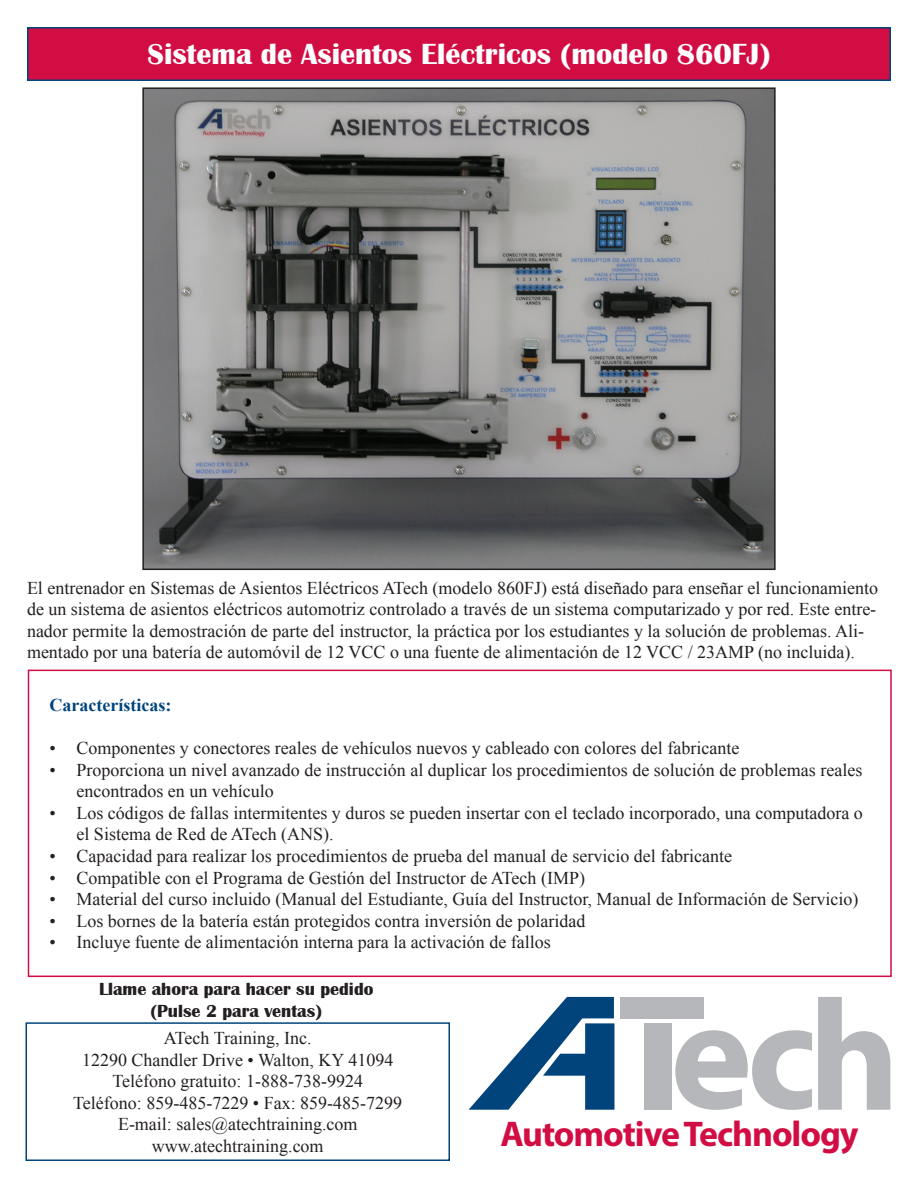
<style>
.page{position:relative;width:918px;height:1188px;background:#fff}
.page>*{position:absolute;margin:0;border:0;box-sizing:border-box;transform-origin:0 0}
.t1{font:700 35.85px "Myriad Pro";letter-spacing:-.03em;color:#d20d44}
.t2{font:700 30px "Britannic";color:#fff}
.t3{font:18px/21.6px "Times New Roman";color:#231f20}
.t4{font:700 18px "Britannic";color:#231f20}
.t5{font:700 18px "Times New Roman";color:#00447b}
</style>
<div class="page">
<div style="left:28px;top:28px;width:862px;height:52px;background:#d20d44"></div>
<div style="left:27px;top:27px;width:864px;height:54px;border:2px solid #00447b"></div>
<div style="left:26px;top:1022px;width:424px;height:139px;border:2px solid #00447b"></div>
<svg style="left:675px;top:1030px;width:137px;height:80px"></svg>
<svg style="left:818px;top:997px;width:72px;height:113px"></svg>
<svg style="left:469px;top:997px;width:145px;height:113px"></svg>
<div style="left:620px;top:997px;width:83px;height:21px;background:#b6b7bb"></div>
<div style="left:645px;top:1023px;width:27px;height:87px;background:#b6b7bb"></div>
<div style="left:28px;top:670px;width:864px;height:307px;border:2px solid #d20d44"></div>
<img style="left:145px;top:90px;width:628px;height:477px">
<div style="left:142px;top:87px;width:634px;height:483px;border:2px solid #231f20"></div>
<p class="t2" style="left:148px;top:37px;width:624px">Sistema de Asientos Eléctricos (modelo 860FJ)</p>
<p class="t3" style="left:27px;top:576px;width:853px">El entrenador en Sistemas de Asientos Eléctricos ATech (modelo 860FJ) está diseñado para enseñar el funcionamiento de un sistema de asientos eléctricos automotriz controlado a través de un sistema computarizado y por red. Este entre&shy;nador permite la demostración de parte del instructor, la práctica por los estudiantes y la solución de problemas. Ali&shy;mentado por una batería de automóvil de 12 VCC o una fuente de alimentación de 12 VCC / 23AMP (no incluida).</p>
<p class="t5" style="left:49px;top:692px;width:123px">Características:</p>
<p class="t3" style="left:49px;top:737px;width:691px">• Componentes y conectores reales de vehículos nuevos y cableado con colores del fabricante</p>
<p class="t3" style="left:76px;top:758px;width:787px;text-indent:-27px">• Proporciona un nivel avanzado de instrucción al duplicar los procedimientos de solución de problemas reales encontrados en un vehículo</p>
<p class="t3" style="left:76px;top:802px;width:788px;text-indent:-27px">• Los códigos de fallas intermitentes y duros se pueden insertar con el teclado incorporado, una computadora o el Sistema de Red de ATech (ANS).</p>
<p class="t3" style="left:49px;top:845px;width:684px">• Capacidad para realizar los procedimientos de prueba del manual de servicio del fabricante</p>
<p class="t3" style="left:49px;top:866px;width:537px">• Compatible con el Programa de Gestión del Instructor de ATech (IMP)</p>
<p class="t3" style="left:49px;top:888px;width:811px">• Material del curso incluido (Manual del Estudiante, Guía del Instructor, Manual de Información de Servicio)</p>
<p class="t3" style="left:49px;top:910px;width:537px">• Los bornes de la batería están protegidos contra inversión de polaridad</p>
<p class="t3" style="left:49px;top:931px;width:503px">• Incluye fuente de alimentación interna para la activación de fallos</p>
<p class="t4" style="left:99px;top:979px;width:276px">Llame ahora para hacer su pedido</p>
<p class="t4" style="left:150px;top:1000px;width:173px">(Pulse 2 para ventas)</p>
<p class="t3" style="left:164px;top:1027px;width:149px">ATech Training, Inc.</p>
<p class="t3" style="left:82px;top:1048px;width:313px">12290 Chandler Drive • Walton, KY 41094</p>
<p class="t3" style="left:112px;top:1070px;width:252px">Teléfono gratuito: 1-888-738-9924</p>
<p class="t3" style="left:73px;top:1092px;width:331px">Teléfono: 859-485-7229 • Fax: 859-485-7299</p>
<p class="t3" style="left:118px;top:1113px;width:241px">E-mail: sales@atechtraining.com</p>
<p class="t3" style="left:152px;top:1135px;width:173px">www.atechtraining.com</p>
<p class="t1" style="left:500px;top:1111px;width:360px">Automotive Technology</p>
</div>
